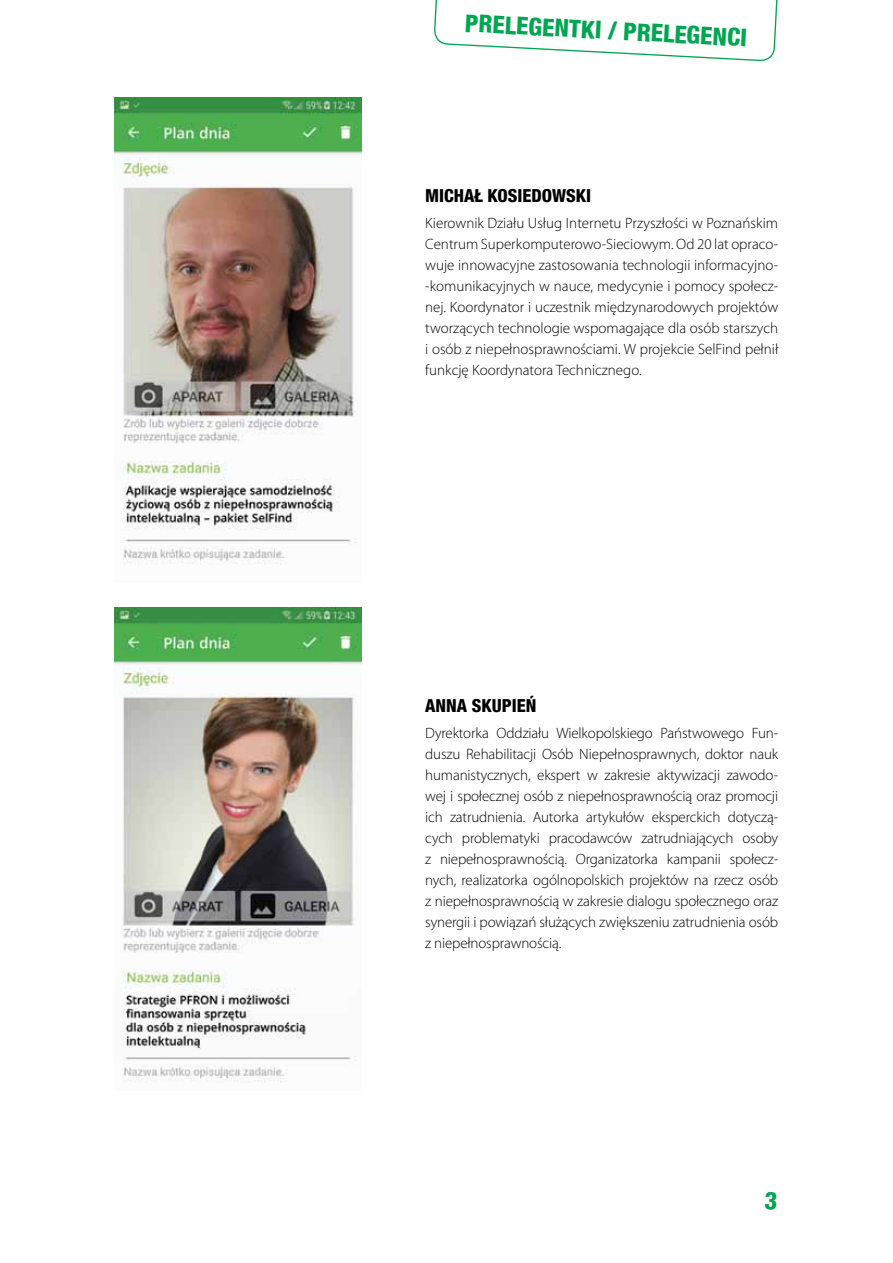
<style>
.page{position:relative;width:893px;height:1263px;background:#fff}
.page>*{position:absolute;margin:0;border:0;box-sizing:border-box;transform-origin:0 0}
.t1{font:800 condensed 24.6px "Helvetica Neue LT Pro";color:#00a651}
.t2{font:800 condensed 18px "Helvetica Neue LT Pro";color:#000}
.t3{font:300 15px/21px "Myriad Pro";letter-spacing:-.01em;color:#000;text-align:justify}
</style>
<div class="page">
<img style="left:115px;top:98px;width:246px;height:467px">
<img style="left:115px;top:607px;width:246px;height:475px">
<svg style="left:434px;top:0;width:344px;height:62px"></svg>
<h1 class="t1" style="left:466px;top:8px;width:44px;rotate:3deg">PRELEGEN</h1>
<h1 class="t1" style="left:570px;top:13px;width:98px;rotate:3deg">TKI / PRELEGEN</h1>
<p class="t2" style="left:425px;top:184px;width:165px">MICHAŁ KOSIEDOWSKI</p>
<p class="t3" style="left:425px;top:212px;width:354px">Kierownik Działu Usług Internetu Przyszłości w Poznańskim Centrum Superkomputerowo-Sieciowym. Od 20 lat opraco&shy;wuje innowacyjne zastosowania technologii informacyjno--komunikacyjnych w nauce, medycynie i pomocy społecz&shy;nej. Koordynator i uczestnik międzynarodowych projektów tworzących technologie wspomagające dla osób starszych i osób z niepełnosprawnościami. W projekcie SelFind pełnił funkcję Koordynatora Technicznego.</p>
<p class="t2" style="left:425px;top:695px;width:113px">ANNA SKUPIEŃ</p>
<p class="t3" style="left:425px;top:723px;width:354px">Dyrektorka Oddziału Wielkopolskiego Państwowego Fun&shy;duszu Rehabilitacji Osób Niepełnosprawnych, doktor nauk humanistycznych, ekspert w zakresie aktywizacji zawodo&shy;wej i społecznej osób z niepełnosprawnością oraz promocji ich zatrudnienia. Autorka artykułów eksperckich dotyczą&shy;cych problematyki pracodawców zatrudniających osoby z niepełnosprawnością. Organizatorka kampanii społecz&shy;nych, realizatorka ogólnopolskich projektów na rzecz osób z niepełnosprawnością w zakresie dialogu społecznego oraz synergii i powiązań służących zwiększeniu zatrudnienia osób z niepełnosprawnością.</p>
</div>
